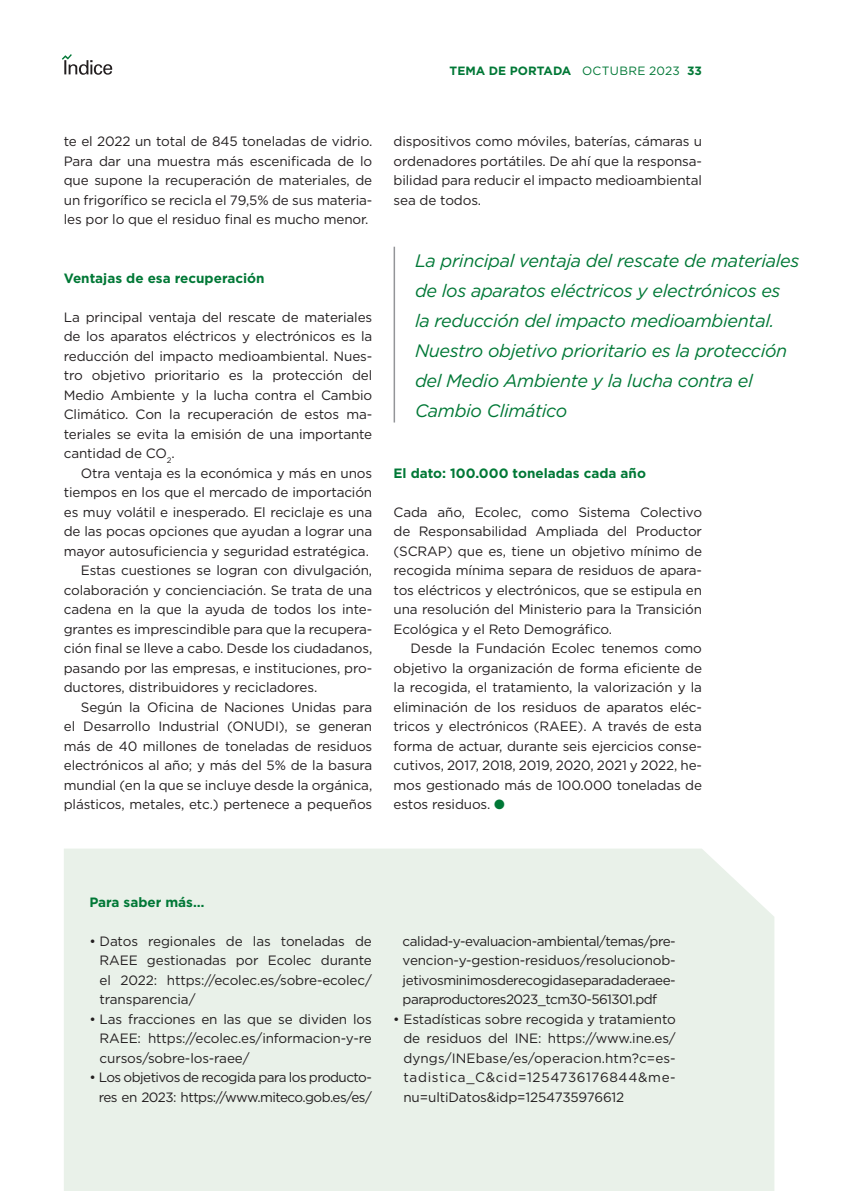
<style>
.page{position:relative;width:851px;height:1191px;background:#fff}
.page>*{position:absolute;margin:0;border:0;box-sizing:border-box;transform-origin:0 0}
.destacado_356{font:italic 18px/30px "Gotham";letter-spacing:-.02em;color:#007836}
._000_texto_comun{font:13.5px/19.5px "Gotham";letter-spacing:-.01em;color:#231f20;text-align:justify}
._000_texto_comun-2{font:13.5px/19.5px "Gotham";letter-spacing:-.04em;color:#231f20;text-align:right}
._00_tit_en_texto{font:700 13.5px "Gotham";color:#007836}
.t1{font:700 12px "Gotham";color:#007836}
.s1{font-weight:400}
.s2{color:#007836}
</style>
<div class="page">
<svg style="left:62px;top:54px;width:50px;height:21px"></svg>
<div style="left:64px;top:849px;width:710px;height:342px;background:#e9f1e9"></div>
<hr style="left:393px;top:247px;width:2px;height:175px;background:#939598">
<p class="t1" style="left:449px;top:63px;width:254px">TEMA DE PORTADA <span class="s1">OCTUBRE 2023</span> 33</p>
<p class="_000_texto_comun" style="left:64px;top:131px;width:310px">te el 2022 un total de 845 toneladas de vidrio.<br>Para dar una muestra más escenificada de lo que supone la recuperación de materiales, de un frigorífico se recicla el 79,5% de sus materia&shy;les por lo que el residuo final es mucho menor.</p>
<p class="_00_tit_en_texto" style="left:64px;top:269px;width:202px">Ventajas de esa recuperación</p>
<p class="_000_texto_comun" style="left:64px;top:307px;width:310px">La principal ventaja del rescate de materiales de los aparatos eléctricos y electrónicos es la reducción del impacto medioambiental. Nues&shy;tro objetivo prioritario es la protección del Medio Ambiente y la lucha contra el Cambio Climático. Con la recuperación de estos ma&shy;teriales se evita la emisión de una importante cantidad de CO<sub>2</sub>.</p>
<p class="_000_texto_comun" style="left:64px;top:463px;width:310px;text-indent:17px">Otra ventaja es la económica y más en unos tiempos en los que el mercado de importación es muy volátil e inesperado. El reciclaje es una de las pocas opciones que ayudan a lograr una mayor autosuficiencia y seguridad estratégica.</p>
<p class="_000_texto_comun" style="left:64px;top:560px;width:310px;text-indent:17px">Estas cuestiones se logran con divulgación, colaboración y concienciación. Se trata de una cadena en la que la ayuda de todos los inte&shy;grantes es imprescindible para que la recupera&shy;ción final se lleve a cabo. Desde los ciudadanos, pasando por las empresas, e instituciones, pro&shy;ductores, distribuidores y recicladores.</p>
<p class="_000_texto_comun" style="left:64px;top:697px;width:310px;text-indent:17px">Según la Oficina de Naciones Unidas para el Desarrollo Industrial (ONUDI), se generan más de 40 millones de toneladas de residuos electrónicos al año; y más del 5% de la basura mundial (en la que se incluye desde la orgánica, plásticos, metales, etc.) pertenece a pequeños</p>
<p class="_000_texto_comun" style="left:393px;top:131px;width:310px">dispositivos como móviles, baterías, cámaras u ordenadores portátiles. De ahí que la responsa&shy;bilidad para reducir el impacto medioambiental sea de todos.</p>
<p class="destacado_356" style="left:415px;top:245px;width:386px">La principal ventaja del rescate de materiales de los aparatos eléctricos y electrónicos es la reducción del impacto medioambiental.<br>Nuestro objetivo prioritario es la protección del Medio Ambiente y la lucha contra el Cambio Climático</p>
<p class="_00_tit_en_texto" style="left:393px;top:464px;width:254px">El dato: 100.000 toneladas cada año</p>
<p class="_000_texto_comun" style="left:393px;top:502px;width:310px">Cada año, Ecolec, como Sistema Colectivo de Responsabilidad Ampliada del Productor (SCRAP) que es, tiene un objetivo mínimo de recogida mínima separa de residuos de apara&shy;tos eléctricos y electrónicos, que se estipula en una resolución del Ministerio para la Transición Ecológica y el Reto Demográfico.</p>
<p class="_000_texto_comun" style="left:393px;top:638px;width:310px;text-indent:17px">Desde la Fundación Ecolec tenemos como objetivo la organización de forma eficiente de la recogida, el tratamiento, la valorización y la eliminación de los residuos de aparatos eléc&shy;tricos y electrónicos (RAEE). A través de esta forma de actuar, durante seis ejercicios conse&shy;cutivos, 2017, 2018, 2019, 2020, 2021 y 2022, he&shy;mos gestionado más de 100.000 toneladas de estos residuos. <span class="s2">●</span></p>
<p class="_00_tit_en_texto" style="left:89px;top:893px;width:117px">Para saber más…</p>
<p class="_000_texto_comun" style="left:100px;top:931px;width:274px;text-indent:-10px">• Datos regionales de las toneladas de RAEE gestionadas por Ecolec durante el 2022: https://ecolec.es/sobre-ecolec/ transparencia/</p>
<p class="_000_texto_comun" style="left:100px;top:1009px;width:274px;text-indent:-10px">• Las fracciones en las que se dividen los RAEE: https://ecolec.es/informacion-y-re cursos/sobre-los-raee/</p>
<p class="_000_texto_comun-2" style="left:89px;top:1067px;width:284px">• Los objetivos de recogida para los producto&shy;res en 2023: https://www.miteco.gob.es/es/</p>
<p class="_000_texto_comun" style="left:402px;top:931px;width:274px">calidad-y-evaluacion-ambiental/temas/pre&shy;vencion-y-gestion-residuos/resolucionob&shy;jetivosminimosderecogidaseparadaderaee&shy;paraproductores2023_tcm30-561301.pdf</p>
<p class="_000_texto_comun" style="left:403px;top:1009px;width:274px;text-indent:-10px">• Estadísticas sobre recogida y tratamiento de residuos del INE: https://www.ine.es/ dyngs/INEbase/es/operacion.htm?c=es&shy;tadistica_C&amp;cid=1254736176844&amp;me&shy;nu=ultiDatos&amp;idp=1254735976612</p>
</div>
